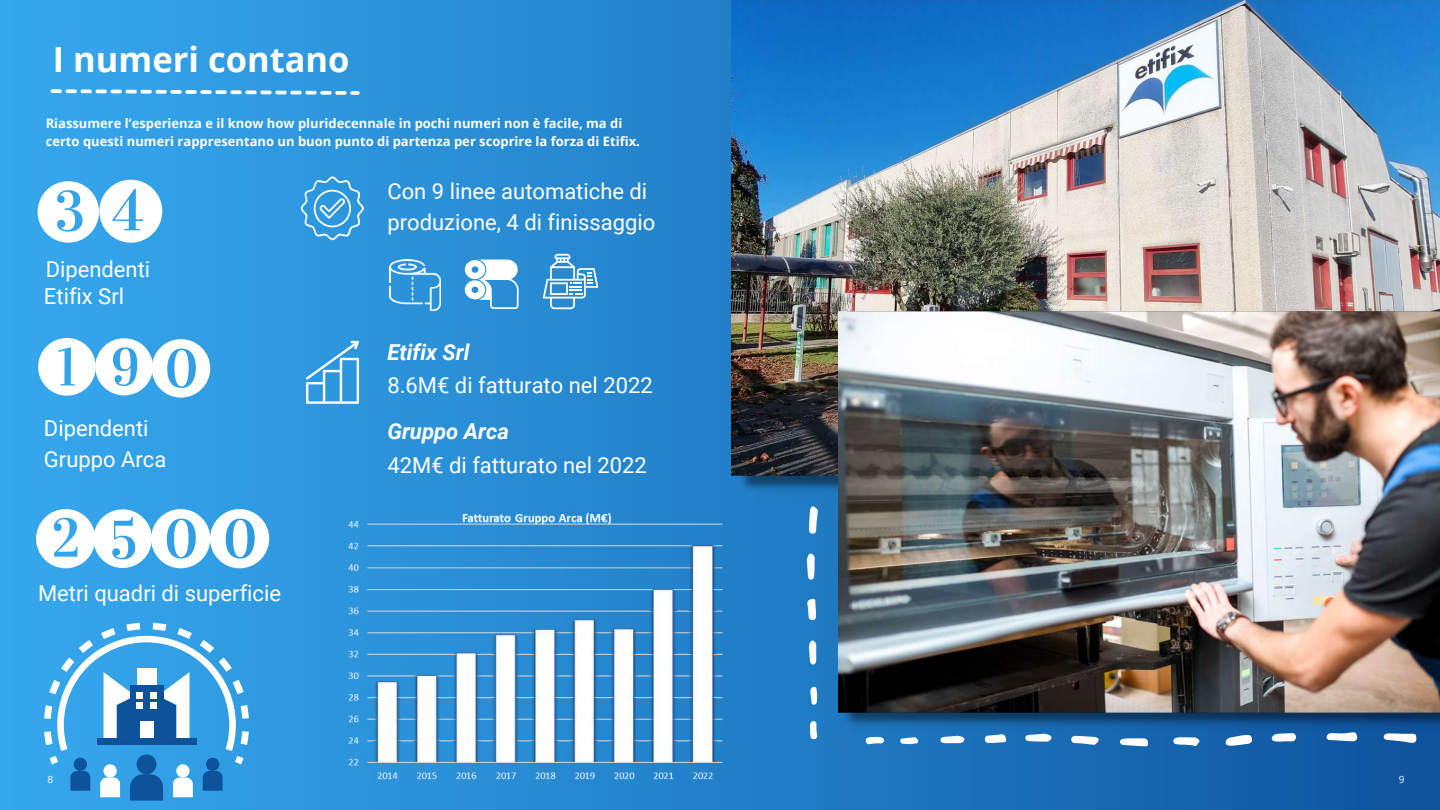
<style>
.page{position:relative;width:1440px;height:810px;background:#fff}
.page>*{position:absolute;margin:0;border:0;box-sizing:border-box;transform-origin:0 0}
.t1{font:700 34.5px "Open Sans";color:#fff}
.t2{font:22px/30.8px "Roboto";color:#fff}
.t3{font:italic 700 22px "Roboto";color:#fff}
.t4{font:700 13px/18px "Open Sans";color:#fff}
.t5{font:10px "Open Sans";color:#fff}
</style>
<div class="page">
<div style="left:0;top:0;width:1440px;height:810px;background:linear-gradient(to right,#36aaf1,#0e549d)"></div>
<svg style="left:51px;top:89px;width:309px;height:6px"></svg>
<img style="left:390px;top:260px;width:51px;height:51px">
<svg style="left:306px;top:341px;width:53px;height:63px"></svg>
<svg style="left:38px;top:338px;width:172px;height:60px"></svg>
<svg style="left:36px;top:509px;width:233px;height:59px"></svg>
<img style="left:731px;top:0;width:709px;height:497px">
<img style="left:839px;top:307px;width:601px;height:425px">
<svg style="left:1384px;top:733px;width:33px;height:10px"></svg>
<svg style="left:1225px;top:735px;width:28px;height:11px"></svg>
<svg style="left:1327px;top:732px;width:31px;height:9px"></svg>
<svg style="left:1120px;top:738px;width:28px;height:8px"></svg>
<svg style="left:1071px;top:736px;width:28px;height:9px"></svg>
<svg style="left:1173px;top:737px;width:27px;height:9px"></svg>
<svg style="left:1272px;top:733px;width:24px;height:9px"></svg>
<svg style="left:1025px;top:734px;width:27px;height:8px"></svg>
<svg style="left:985px;top:734px;width:21px;height:9px"></svg>
<svg style="left:940px;top:736px;width:25px;height:7px"></svg>
<svg style="left:866px;top:737px;width:18px;height:7px"></svg>
<svg style="left:900px;top:737px;width:19px;height:7px"></svg>
<svg style="left:809px;top:506px;width:9px;height:28px"></svg>
<svg style="left:807px;top:553px;width:8px;height:27px"></svg>
<svg style="left:807px;top:599px;width:9px;height:21px"></svg>
<svg style="left:809px;top:640px;width:7px;height:25px"></svg>
<svg style="left:810px;top:721px;width:7px;height:18px"></svg>
<svg style="left:810px;top:686px;width:7px;height:19px"></svg>
<svg style="left:44px;top:623px;width:205px;height:178px"></svg>
<svg style="left:38px;top:180px;width:124px;height:63px"></svg>
<img style="left:343px;top:503px;width:388px;height:283px">
<svg style="left:543px;top:254px;width:55px;height:55px"></svg>
<svg style="left:465px;top:260px;width:54px;height:49px"></svg>
<svg style="left:301px;top:176px;width:63px;height:64px;background:#50a8e3"></svg>
<h1 class="t1" style="left:53px;top:35px;width:298px">I numeri contano</h1>
<p class="t4" style="left:46px;top:114px;width:596px">Riassumere l’esperienza e il know how pluridecennale in pochi numeri non è facile, ma di certo questi numeri rappresentano un buon punto di partenza per scoprire la forza di Etifix.</p>
<p class="t2" style="left:46px;top:254px;width:106px">Dipendenti</p>
<p class="t2" style="left:44px;top:281px;width:82px">Etifix Srl</p>
<p class="t2" style="left:44px;top:413px;width:106px">Dipendenti</p>
<p class="t2" style="left:44px;top:444px;width:124px">Gruppo Arca</p>
<p class="t2" style="left:38px;top:578px;width:245px">Metri quadri di superficie</p>
<p class="t5" style="left:47px;top:773px;width:7px">8</p>
<p class="t2" style="left:387px;top:176px;width:269px">Con 9 linee automatiche di produzione, 4 di finissaggio</p>
<p class="t3" style="left:387px;top:340px;width:83px">Etifix Srl</p>
<p class="t2" style="left:387px;top:370px;width:267px">8.6M€ di fatturato nel 2022</p>
<p class="t3" style="left:387px;top:418px;width:123px">Gruppo Arca</p>
<p class="t2" style="left:387px;top:450px;width:261px">42M€ di fatturato nel 2022</p>
<p class="t5" style="left:1399px;top:773px;width:7px">9</p>
</div>
